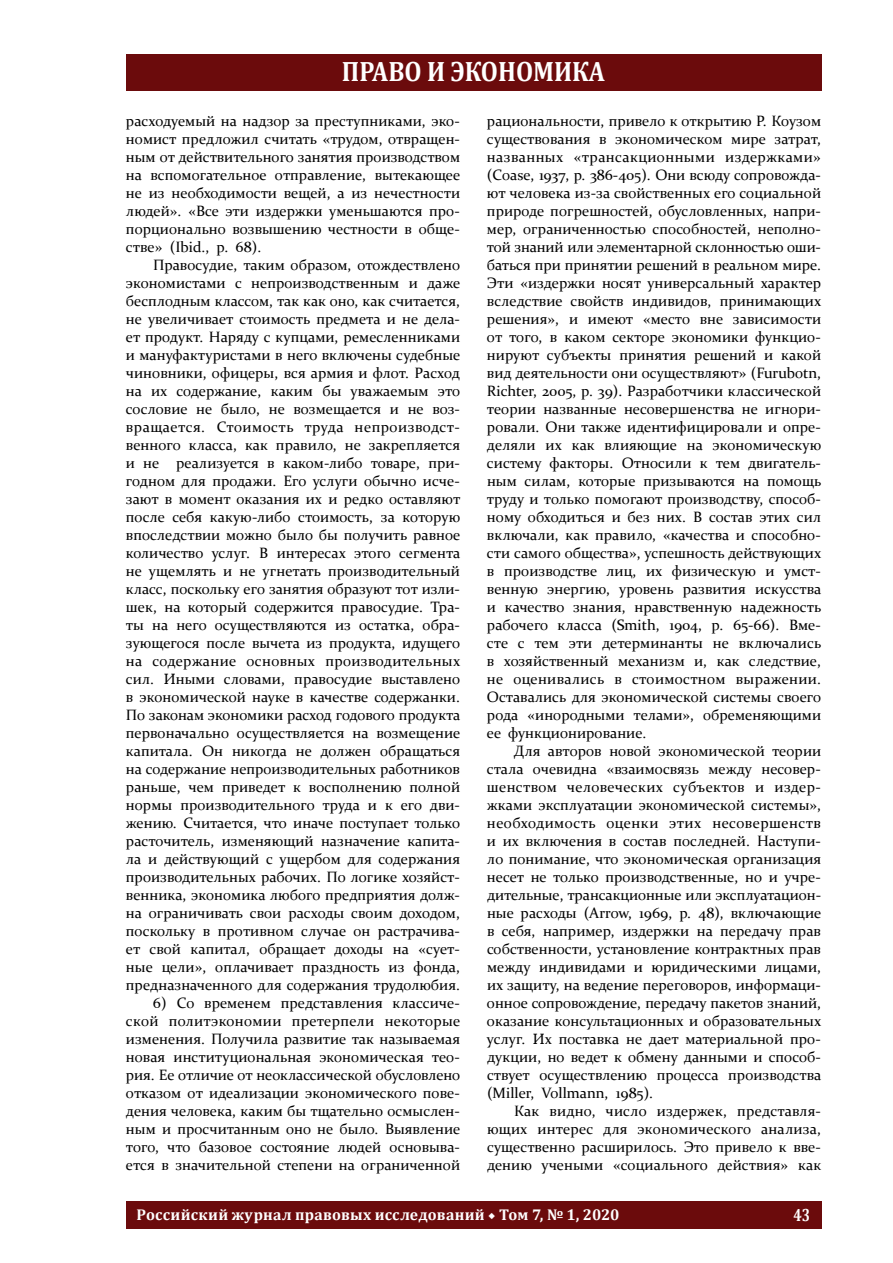
<style>
.page{position:relative;width:893px;height:1263px;background:#fff}
.page>*{position:absolute;margin:0;border:0;box-sizing:border-box;transform-origin:0 0}
.t1{font:700 28.2px "Cambria";color:#fff;scale:.88 1}
.t2{font:700 17.85px "Cambria";color:#fff;scale:.8 1}
.t3{font:700 15.6px "Cambria";letter-spacing:.015em;color:#fff}
.t4{font:15px/18px "Constantia";color:#000;text-align:justify}
.s1{font-family:"Minion Pro"}
</style>
<div class="page">
<div style="left:126px;top:54px;width:695px;height:36px;background:#6b0b0c"></div>
<div style="left:126px;top:1202px;width:695px;height:27px;background:#6b0b0c"></div>
<h1 class="t1" style="left:342px;top:51px;width:301px">ПРАВО И ЭКОНОМИКА</h1>
<p class="t4" style="left:126px;top:111px;width:336px">расходуемый на надзор за преступниками, эко&shy;номист предложил считать «трудом, отвращен&shy;ным от действительного занятия производством на вспомогательное отправление, вытекающее не из необходимости вещей, а из нечестности людей». «Все эти издержки уменьшаются про&shy;порционально возвышению честности в обще&shy;стве» (Ibid., p. 68).</p>
<p class="t4" style="left:126px;top:255px;width:336px;text-indent:27px">Правосудие, таким образом, отождествлено экономистами с непроизводственным и даже бесплодным классом, так как оно, как считается, не увеличивает стоимость предмета и не дела&shy;ет продукт. Наряду с купцами, ремесленниками и мануфактуристами в него включены судебные чиновники, офицеры, вся армия и флот. Расход на их содержание, каким бы уважаемым это сословие не было, не возмещается и не воз&shy;вращается. Стоимость труда непроизводст&shy;венного класса, как правило, не закрепляется и не реализуется в каком-либо товаре, при&shy;годном для продажи. Его услуги обычно исче&shy;зают в момент оказания их и редко оставляют после себя какую-либо стоимость, за которую впоследствии можно было бы получить равное количество услуг. В интересах этого сегмента не ущемлять и не угнетать производительный класс, поскольку его занятия образуют тот изли&shy;шек, на который содержится правосудие. Тра&shy;ты на него осуществляются из остатка, обра&shy;зующегося после вычета из продукта, идущего на содержание основных производительных сил. Иными словами, правосудие выставлено в экономической науке в качестве содержанки.<br>По законам экономики расход годового продукта первоначально осуществляется на возмещение капитала. Он никогда не должен обращаться на содержание непроизводительных работников раньше, чем приведет к восполнению полной нормы производительного труда и к его дви&shy;жению. Считается, что иначе поступает только расточитель, изменяющий назначение капита&shy;ла и действующий с ущербом для содержания производительных рабочих. По логике хозяйст&shy;венника, экономика любого предприятия долж&shy;на ограничивать свои расходы своим доходом, поскольку в противном случае он растрачива&shy;ет свой капитал, обращает доходы на «сует&shy;ные цели», оплачивает праздность из фонда, предназначенного для содержания трудолюбия.</p>
<p class="t4" style="left:126px;top:993px;width:336px;text-indent:27px">6) Со временем представления классиче&shy;ской политэкономии претерпели некоторые изменения. Получила развитие так называемая новая институциональная экономическая тео&shy;рия. Ее отличие от неоклассической обусловлено отказом от идеализации экономического пове&shy;дения человека, каким бы тщательно осмыслен&shy;ным и просчитанным оно не было. Выявление того, что базовое состояние людей основыва&shy;ется в значительной степени на ограниченной</p>
<p class="t4" style="left:487px;top:111px;width:336px">рациональности, привело к открытию Р. Коузом существования в экономическом мире затрат, названных «трансакционными издержками» (Coase, 1937, p. 386-405). Они всюду сопровожда&shy;ют человека из-за свойственных его социальной природе погрешностей, обусловленных, напри&shy;мер, ограниченностью способностей, неполно&shy;той знаний или элементарной склонностью оши&shy;баться при принятии решений в реальном мире.<br>Эти «издержки носят универсальный характер вследствие свойств индивидов, принимающих решения», и имеют «место вне зависимости от того, в каком секторе экономики функцио&shy;нируют субъекты принятия решений и какой вид деятельности они осуществляют» (Furubotn, Richter, 2005, p. 39). Разработчики классической теории названные несовершенства не игнори&shy;ровали. Они также идентифицировали и опре&shy;деляли их как влияющие на экономическую систему факторы. Относили к тем двигатель&shy;ным силам, которые призываются на помощь труду и только помогают производству, способ&shy;ному обходиться и без них. В состав этих сил включали, как правило, «качества и способно&shy;сти самого общества», успешность действующих в производстве лиц, их физическую и умст&shy;венную энергию, уровень развития искусства и качество знания, нравственную надежность рабочего класса (Smith, 1904, p. 65-66). Вме&shy;сте с тем эти детерминанты не включались в хозяйственный механизм и, как следствие, не оценивались в стоимостном выражении.<br>Оставались для экономической системы своего рода «инородными телами», обременяющими ее функционирование.</p>
<p class="t4" style="left:487px;top:741px;width:336px;text-indent:27px">Для авторов новой экономической теории стала очевидна «взаимосвязь между несовер&shy;шенством человеческих субъектов и издер&shy;жками эксплуатации экономической системы», необходимость оценки этих несовершенств и их включения в состав последней. Наступи&shy;ло понимание, что экономическая организация несет не только производственные, но и учре&shy;дительные, трансакционные или эксплуатацион&shy;ные расходы (Arrow, 1969, p. 48), включающие в себя, например, издержки на передачу прав собственности, установление контрактных прав между индивидами и юридическими лицами, их защиту, на ведение переговоров, информаци&shy;онное сопровождение, передачу пакетов знаний, оказание консультационных и образовательных услуг. Их поставка не дает материальной про&shy;дукции, но ведет к обмену данными и способ&shy;ствует осуществлению процесса производства (Miller, Vollmann, 1985).</p>
<p class="t4" style="left:487px;top:1101px;width:336px;text-indent:27px">Как видно, число издержек, представля&shy;ющих интерес для экономического анализа, существенно расширилось. Это привело к вве&shy;дению учеными «социального действия» как</p>
<p class="t3" style="left:137px;top:1203px;width:484px">Российский журнал правовых исследований <span class="s1">◆</span> Том 7, № 1, 2020</p>
<p class="t2" style="left:793px;top:1202px;width:23px">43</p>
</div>
